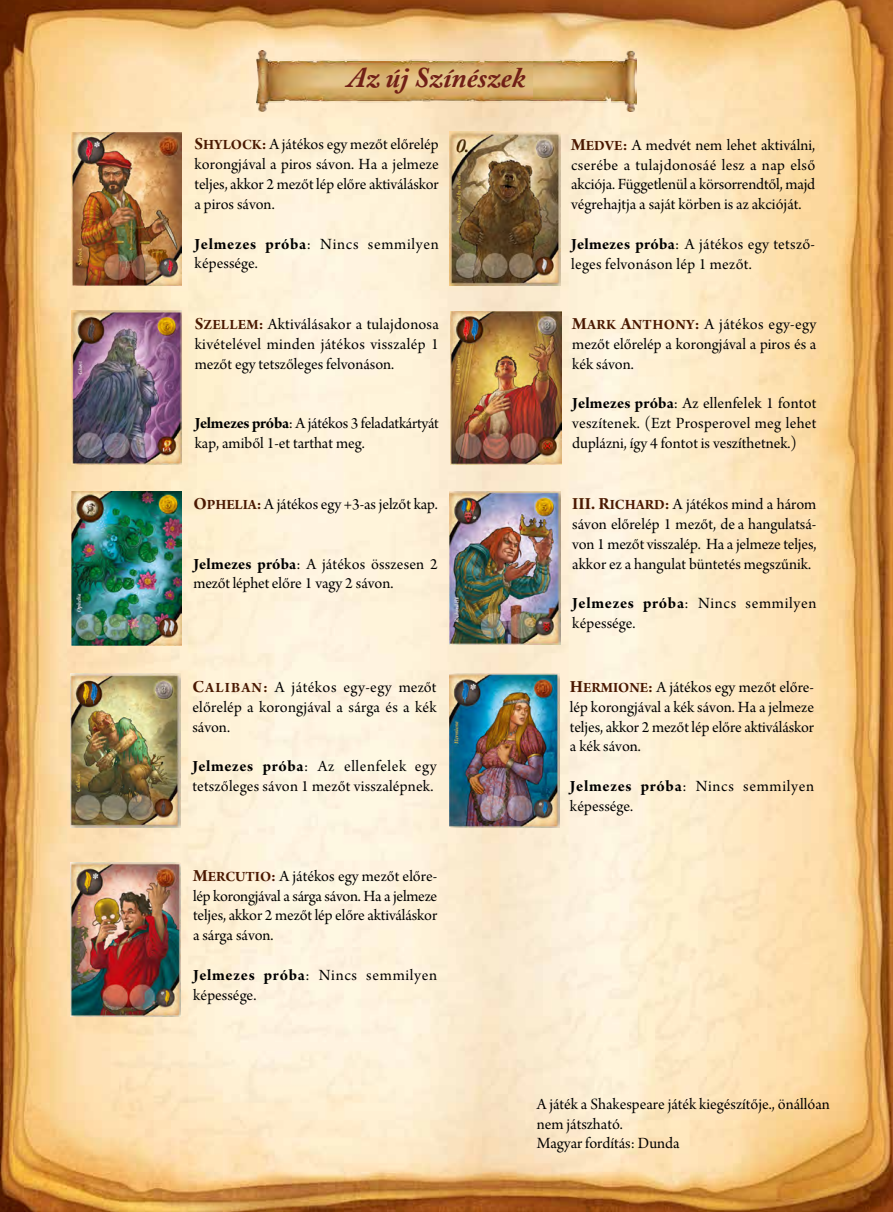
<style>
.page{position:relative;width:893px;height:1212px;background:#fff}
.page>*{position:absolute;margin:0;border:0;box-sizing:border-box;transform-origin:0 0}
.t1{font:italic 700 28.5px "Adobe Caslon Pro";color:#711f16}
.t2{font:16.5px/19.8px "Arno Pro Subhead";color:#000;text-align:justify}
.t3{font:16.5px/19.8px "Arno Pro Subhead";letter-spacing:.04em;color:#000}
.t4{font:16.5px/19.8px "Arno Pro Subhead";letter-spacing:.02em;color:#000}
.s1{font-family:"Arno Pro Bold Subhead";font-size:18px;color:#4a1801}
.s2{font-family:"Arno Pro Bold Subhead";font-size:15px;color:#4a1801}
.s3{font-family:"Arno Pro Bold Subhead";color:#4a1801}
.s4{font-family:"Arno Pro Bold Subhead"}
</style>
<div class="page">
<img style="left:0;top:0;width:893px;height:1212px">
<div style="left:256px;top:578px;width:381px;height:62px;background:#fff3dc"></div>
<img style="left:257px;top:50px;width:379px;height:62px">
<img style="left:450px;top:132px;width:110px;height:153px">
<img style="left:72px;top:132px;width:110px;height:154px">
<img style="left:71px;top:311px;width:111px;height:154px">
<img style="left:451px;top:311px;width:110px;height:154px">
<img style="left:71px;top:491px;width:110px;height:154px">
<img style="left:71px;top:863px;width:110px;height:153px">
<img style="left:450px;top:491px;width:110px;height:154px">
<img style="left:71px;top:674px;width:110px;height:153px">
<img style="left:449px;top:673px;width:111px;height:154px">
<h1 class="t1" style="left:347px;top:63px;width:180px">Az új Színészek</h1>
<p class="t2" style="left:195px;top:136px;width:246px"><span class="s1">S</span><span class="s2">HYLOCK</span><span class="s3">:</span> A játékos egy mezőt előrelép korongjával a piros sávon. Ha a jelmeze teljes, akkor 2 mezőt lép előre aktiváláskor a piros sávon.</p>
<p class="t3" style="left:195px;top:235px;width:246px"><span class="s4">Jelmezes próba</span>: Nincs semmilyen képessége.</p>
<p class="t2" style="left:195px;top:315px;width:246px"><span class="s1">S</span><span class="s2">ZELLEM</span><span class="s3">:</span> Aktiválásakor a tulajdonosa kivételével minden játékos visszalép 1 mezőt egy tetszőleges felvonáson.</p>
<p class="t2" style="left:195px;top:414px;width:246px"><span class="s4">Jelmezes próba</span>: A játékos 3 feladatkártyát kap, amiből 1-et tarthat meg.</p>
<p class="t2" style="left:194px;top:495px;width:246px"><span class="s1">O</span><span class="s2">PHELIA</span><span class="s3">:</span> A játékos egy +3-as jelzőt kap.</p>
<p class="t2" style="left:194px;top:555px;width:246px"><span class="s4">Jelmezes próba</span>: A játékos összesen 2 mezőt léphet előre 1 vagy 2 sávon.</p>
<p class="t2" style="left:192px;top:678px;width:246px"><span class="s1">C</span><span class="s2">ALIBAN</span><span class="s3">:</span> A játékos egy-egy mezőt előrelép a korongjával a sárga és a kék sávon.</p>
<p class="t2" style="left:192px;top:757px;width:246px"><span class="s4">Jelmezes próba</span>: Az ellenfelek egy tetszőleges sávon 1 mezőt visszalépnek.</p>
<p class="t2" style="left:193px;top:867px;width:246px"><span class="s1">M</span><span class="s2">ERCUTIO</span><span class="s3">:</span> A játékos egy mezőt előre&shy;lép korongjával a sárga sávon. Ha a jelmeze teljes, akkor 2 mezőt lép előre aktiváláskor a sárga sávon.</p>
<p class="t3" style="left:193px;top:966px;width:246px"><span class="s4">Jelmezes próba</span>: Nincs semmilyen képessége.</p>
<p class="t2" style="left:571px;top:136px;width:246px"><span class="s1">M</span><span class="s2">EDVE</span><span class="s3">:</span> A medvét nem lehet aktiválni, cserébe a tulajdonosáé lesz a nap első akciója. Függetlenül a körsorrendtől, majd végrehajtja a saját körben is az akcióját.</p>
<p class="t4" style="left:571px;top:235px;width:245px"><span class="s4">Jelmezes próba</span>: A játékos egy tetsző&shy;leges felvonáson lép 1 mezőt.</p>
<p class="t2" style="left:572px;top:315px;width:246px"><span class="s1">M</span><span class="s2">ARK</span> <span class="s1">A</span><span class="s2">NTHONY</span><span class="s3">:</span> A játékos egy-egy mezőt előrelép a korongjával a piros és a kék sávon.</p>
<p class="t2" style="left:572px;top:394px;width:246px"><span class="s4">Jelmezes próba</span>: Az ellenfelek 1 fontot veszítenek. (Ezt Prosperovel meg lehet duplázni, így 4 fontot is veszíthetnek.)</p>
<p class="t2" style="left:572px;top:495px;width:246px"><span class="s1">III. R</span><span class="s2">ICHARD</span><span class="s3">:</span> A játékos mind a három sávon előrelép 1 mezőt, de a hangulatsá&shy;von 1 mezőt visszalép. Ha a jelmeze teljes, akkor ez a hangulat büntetés megszűnik.</p>
<p class="t3" style="left:572px;top:594px;width:246px"><span class="s4">Jelmezes próba</span>: Nincs semmilyen képessége.</p>
<p class="t2" style="left:570px;top:678px;width:246px"><span class="s1">H</span><span class="s2">ERMIONE</span><span class="s3">:</span> A játékos egy mezőt előre&shy;lép korongjával a kék sávon. Ha a jelmeze teljes, akkor 2 mezőt lép előre aktiváláskor a kék sávon.</p>
<p class="t3" style="left:570px;top:777px;width:246px"><span class="s4">Jelmezes próba</span>: Nincs semmilyen képessége.</p>
<p class="t2" style="left:537px;top:1095px;width:295px;text-align:left">A játék a Shakespeare játék kiegészítője., önállóan nem játszható.<br>Magyar fordítás: Dunda</p>
</div>
